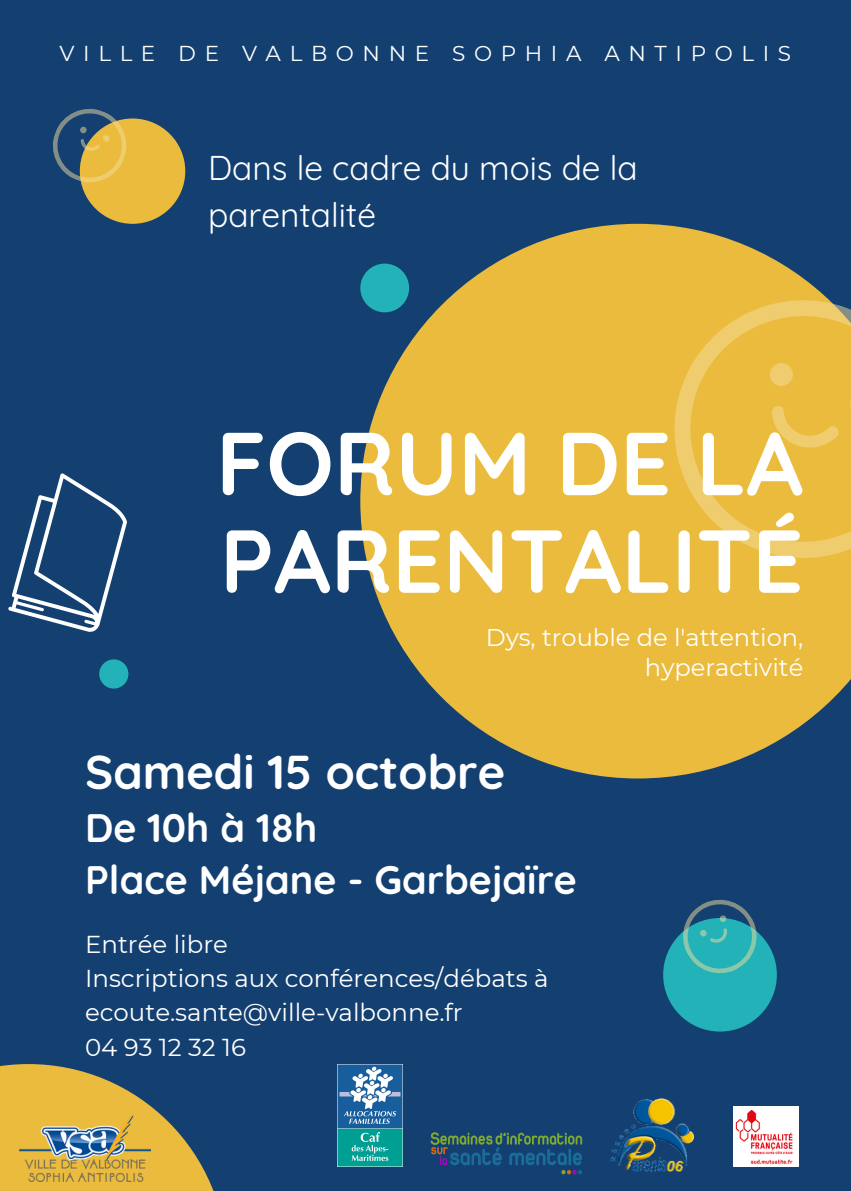
<style>
.page{position:relative;width:851px;height:1191px;background:#fff}
.page>*{position:absolute;margin:0;border:0;box-sizing:border-box;transform-origin:0 0}
.t1{font:700 89.2px/97.6px "Quicksand";color:#fff}
.t2{font:700 47.4px "Quicksand";color:#fff}
.t3{font:700 39.6px/51.4px "Quicksand";color:#fff}
.t4{font:33.6px/46.4px "Quicksand";color:#fff}
.t5{font:24.4px/34.2px "Montserrat";color:#fff}
.t6{font:24.2px/30.2px "Montserrat";color:#fff;text-align:right}
.t7{font:21.6px "Montserrat";letter-spacing:.4em;color:#fff}
</style>
<div class="page">
<div style="left:0;top:0;width:850px;height:1190px;background:#134071"></div>
<svg style="left:360px;top:224px;width:490px;height:555px;fill:#eabb3d"></svg>
<svg style="left:637px;top:264px;width:213px;height:331px;fill:#eabb3d"></svg>
<svg style="left:758px;top:360px;width:92px;height:105px"></svg>
<div style="left:360px;top:264px;width:49px;height:48px;background:#22b2b8;border-radius:50%"></div>
<svg style="left:0;top:1064px;width:213px;height:126px"></svg>
<div style="left:662px;top:918px;width:114px;height:114px;background:#22b2b8;border-radius:50%"></div>
<div style="left:80px;top:118px;width:105px;height:106px;background:#eabb3d;border-radius:50%"></div>
<svg style="left:53px;top:108px;width:84px;height:85px"></svg>
<svg style="left:668px;top:899px;width:102px;height:75px"></svg>
<svg style="left:8px;top:473px;width:119px;height:159px"></svg>
<div style="left:99px;top:659px;width:29px;height:30px;background:#22b2b8;border-radius:50%"></div>
<img style="left:610px;top:1098px;width:84px;height:74px">
<img style="left:430px;top:1132px;width:153px;height:43px">
<img style="left:19px;top:1116px;width:131px;height:66px">
<img style="left:733px;top:1106px;width:65px;height:60px">
<img style="left:338px;top:1064px;width:64px;height:102px">
<p class="t7" style="left:60px;top:40px;width:732px">VILLE DE VALBONNE SOPHIA ANTIPOLIS</p>
<h3 class="t4" style="left:208px;top:144px;width:431px">Dans le cadre du mois de la parentalité</h3>
<h1 class="t1" style="left:216px;top:413px;width:588px">FORUM DE LA<br>PARENTALITÉ</h1>
<p class="t6" style="left:485px;top:622px;width:319px">Dys, trouble de l'attention, hyperactivité</p>
<h2 class="t2" style="left:85px;top:741px;width:421px">Samedi 15 octobre</h2>
<h3 class="t3" style="left:85px;top:802px;width:493px">De 10h à 18h<br>Place Méjane - Garbejaïre</h3>
<p class="t5" style="left:85px;top:927px;width:464px">Entrée libre<br>Inscriptions aux conférences/débats à ecoute.sante@ville-valbonne.fr<br>04 93 12 32 16</p>
</div>
